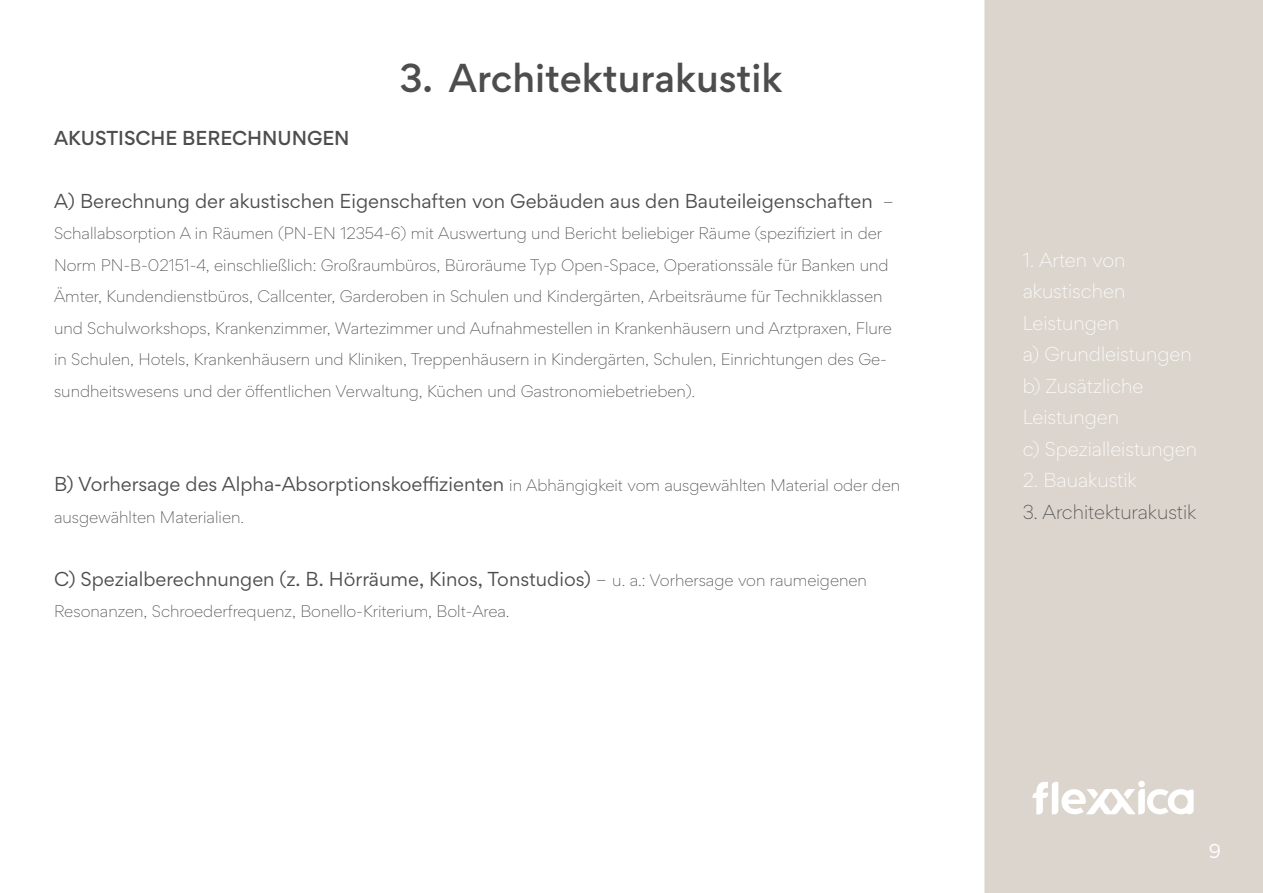
<style>
.page{position:relative;width:1263px;height:893px;background:#fff}
.page>*{position:absolute;margin:0;border:0;box-sizing:border-box;transform-origin:0 0}
.t1{font:500 36px "Gordita";color:#4d4d4d}
.t2{font:18px "Gordita";color:#4d4d4d}
.t3{font:300 18px "Gordita";color:#fff}
.t4{font:500 18px "Gordita";color:#4d4d4d}
.t5{font:300 18px "Gordita";color:#4d4d4d}
.t6{font:18px "Gordita";color:#fff}
.t7{font:300 15px/31.5px "Gordita";color:#4d4d4d}
.s1{font-weight:300}
.s2{font-weight:300;font-size:15px}
</style>
<div class="page">
<div style="left:985px;top:1px;width:277px;height:891px;background:#dbd5cd"></div>
<div style="left:984px;top:0;width:279px;height:893px;border:2px solid #dbd5cd"></div>
<div style="left:1138px;top:781px;width:7px;height:6px;background:#fff;border-radius:50%"></div>
<svg style="left:1032px;top:782px;width:161px;height:32px"></svg>
<p class="t4" style="left:54px;top:124px;width:297px">AKUSTISCHE BERECHNUNGEN</p>
<p class="t1" style="left:399px;top:52px;width:385px">3. Architekturakustik</p>
<p class="t2" style="left:54px;top:187px;width:841px">A) Berechnung der akustischen Eigenschaften von Gebäuden aus den Bauteileigenschaften <span class="s1">–</span></p>
<p class="t7" style="left:54px;top:217px;width:839px">Schallabsorption A in Räumen (PN-EN 12354-6) mit Auswertung und Bericht beliebiger Räume (spezifiziert in der Norm PN-B-02151-4, einschließlich: Großraumbüros, Büroräume Typ Open-Space, Operationssäle für Banken und Ämter, Kundendienstbüros, Callcenter, Garderoben in Schulen und Kindergärten, Arbeitsräume für Technikklassen und Schulworkshops, Krankenzimmer, Wartezimmer und Aufnahmestellen in Krankenhäusern und Arztpraxen, Flure in Schulen, Hotels, Krankenhäusern und Kliniken, Treppenhäusern in Kindergärten, Schulen, Einrichtungen des Ge&shy;sundheitswesens und der öffentlichen Verwaltung, Küchen und Gastronomiebetrieben).</p>
<p class="t2" style="left:54px;top:471px;width:848px">B) Vorhersage des Alpha-Absorptionskoeffizienten <span class="s2">in Abhängigkeit vom ausgewählten Material oder den</span></p>
<p class="t7" style="left:54px;top:500px;width:192px">ausgewählten Materialien.</p>
<p class="t2" style="left:54px;top:565px;width:814px">C) Spezialberechnungen (z. B. Hörräume, Kinos, Tonstudios) <span class="s1">–</span> <span class="s2">u. a.: Vorhersage von raumeigenen</span></p>
<p class="t7" style="left:54px;top:595px;width:457px">Resonanzen, Schroederfrequenz, Bonello-Kriterium, Bolt-Area.</p>
<p class="t3" style="left:1023px;top:247px;width:104px">1. Arten von</p>
<p class="t3" style="left:1023px;top:278px;width:104px">akustischen</p>
<p class="t3" style="left:1023px;top:310px;width:98px">Leistungen</p>
<p class="t3" style="left:1023px;top:341px;width:171px">a) Grundleistungen</p>
<p class="t3" style="left:1023px;top:373px;width:122px">b) Zusätzliche</p>
<p class="t3" style="left:1023px;top:404px;width:98px">Leistungen</p>
<p class="t3" style="left:1023px;top:436px;width:176px">c) Spezialleistungen</p>
<p class="t3" style="left:1023px;top:467px;width:116px">2. Bauakustik</p>
<p class="t5" style="left:1023px;top:499px;width:175px">3. Architekturakustik</p>
<p class="t6" style="left:1209px;top:838px;width:14px">9</p>
</div>
